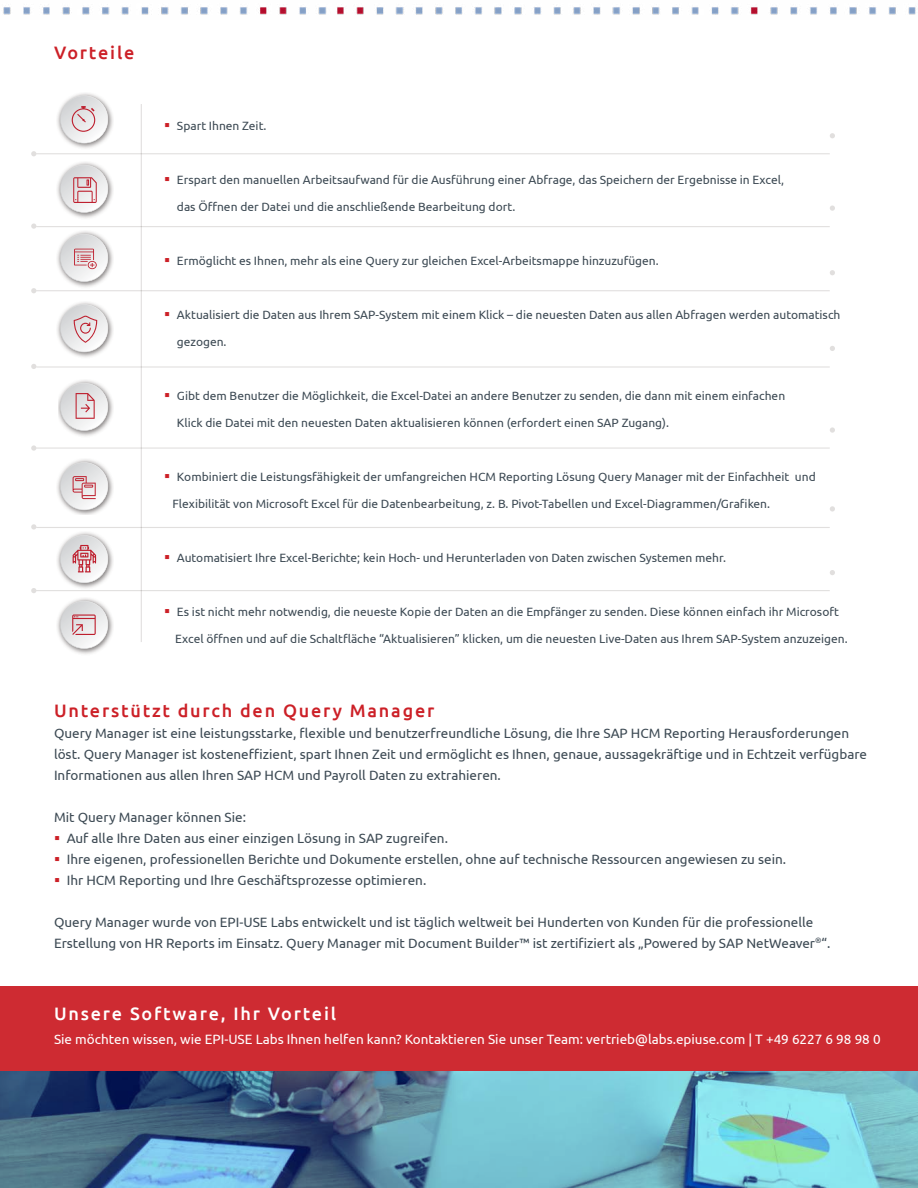
<style>
.page{position:relative;width:918px;height:1188px;background:#fff}
.page>*{position:absolute;margin:0;border:0;box-sizing:border-box;transform-origin:0 0}
.t1{font:500 18px "Ubuntu";letter-spacing:.1em;color:#cc2027}
.t2{font:500 18px "Ubuntu";letter-spacing:.1em;color:#fff}
.t3{font:13.5px/21px "Ubuntu";color:#3d4a54}
.t4{font:13.5px "Ubuntu";color:#fff}
.t5{font:12px "Ubuntu";color:#3d4a54}
.s1{color:#cc2027}
</style>
<div class="page">
<img style="left:57px;top:93px;width:56px;height:56px">
<img style="left:57px;top:162px;width:56px;height:56px">
<img style="left:57px;top:231px;width:56px;height:56px">
<img style="left:57px;top:302px;width:56px;height:56px">
<img style="left:58px;top:380px;width:55px;height:56px">
<img style="left:57px;top:459px;width:56px;height:55px">
<img style="left:57px;top:598px;width:56px;height:56px">
<img style="left:57px;top:532px;width:56px;height:57px">
<div style="left:0;top:986px;width:918px;height:85px;background:#ce2b32"></div>
<img style="left:3px;top:7px;width:913px;height:8px">
<hr style="left:141px;top:104px;width:1px;height:538px;background:#e0dedd">
<img style="left:0;top:1071px;width:918px;height:117px">
<svg style="left:60px;top:95px;width:48px;height:48px"></svg>
<svg style="left:60px;top:165px;width:48px;height:48px"></svg>
<svg style="left:60px;top:535px;width:48px;height:48px"></svg>
<svg style="left:60px;top:304px;width:48px;height:48px"></svg>
<svg style="left:60px;top:462px;width:48px;height:48px"></svg>
<svg style="left:60px;top:601px;width:48px;height:48px"></svg>
<svg style="left:60px;top:234px;width:48px;height:48px"></svg>
<svg style="left:60px;top:383px;width:48px;height:48px"></svg>
<hr style="left:36px;top:153px;width:794px;height:1px;background:#e0dedd">
<hr style="left:36px;top:226px;width:794px;height:1px;background:#e0dedd">
<hr style="left:36px;top:290px;width:794px;height:1px;background:#e0dedd">
<hr style="left:36px;top:366px;width:794px;height:2px;background:#e0dedd">
<hr style="left:36px;top:447px;width:794px;height:2px;background:#e0dedd">
<hr style="left:36px;top:527px;width:794px;height:1px;background:#e0dedd">
<hr style="left:36px;top:590px;width:794px;height:1px;background:#e0dedd">
<svg style="left:31px;top:588px;width:5px;height:5px"></svg>
<svg style="left:830px;top:570px;width:5px;height:5px"></svg>
<svg style="left:31px;top:524px;width:5px;height:6px"></svg>
<svg style="left:830px;top:506px;width:5px;height:6px"></svg>
<svg style="left:31px;top:445px;width:5px;height:6px"></svg>
<svg style="left:830px;top:427px;width:5px;height:6px"></svg>
<svg style="left:31px;top:364px;width:5px;height:5px"></svg>
<svg style="left:830px;top:346px;width:5px;height:5px"></svg>
<svg style="left:31px;top:288px;width:5px;height:5px"></svg>
<svg style="left:830px;top:270px;width:5px;height:5px"></svg>
<svg style="left:31px;top:223px;width:5px;height:6px"></svg>
<svg style="left:830px;top:205px;width:5px;height:6px"></svg>
<svg style="left:31px;top:151px;width:5px;height:5px"></svg>
<svg style="left:830px;top:133px;width:5px;height:5px"></svg>
<h1 class="t1" style="left:54px;top:41px;width:82px">Vorteile</h1>
<p class="t5" style="left:164px;top:119px;width:104px"><span class="s1">▪</span> Spart Ihnen Zeit.</p>
<p class="t5" style="left:164px;top:173px;width:621px"><span class="s1">▪</span> Erspart den manuellen Arbeitsaufwand für die Ausführung einer Abfrage, das Speichern der Ergebnisse in Excel,</p>
<p class="t5" style="left:177px;top:200px;width:340px">das Öffnen der Datei und die anschließende Bearbeitung dort.</p>
<p class="t5" style="left:164px;top:254px;width:496px"><span class="s1">▪</span> Ermöglicht es Ihnen, mehr als eine Query zur gleichen Excel-Arbeitsmappe hinzuzufügen.</p>
<p class="t5" style="left:164px;top:308px;width:678px"><span class="s1">▪</span> Aktualisiert die Daten aus Ihrem SAP-System mit einem Klick – die neuesten Daten aus allen Abfragen werden automatisch</p>
<p class="t5" style="left:177px;top:335px;width:51px">gezogen.</p>
<p class="t5" style="left:164px;top:389px;width:623px"><span class="s1">▪</span> Gibt dem Benutzer die Möglichkeit, die Excel-Datei an andere Benutzer zu senden, die dann mit einem einfachen</p>
<p class="t5" style="left:177px;top:416px;width:494px">Klick die Datei mit den neuesten Daten aktualisieren können (erfordert einen SAP Zugang).</p>
<p class="t5" style="left:164px;top:470px;width:653px"><span class="s1">▪</span> Kombiniert die Leistungsfähigkeit der umfangreichen HCM Reporting Lösung Query Manager mit der Einfachheit und</p>
<p class="t5" style="left:173px;top:497px;width:599px">Flexibilität von Microsoft Excel für die Datenbearbeitung, z. B. Pivot-Tabellen und Excel-Diagrammen/Grafiken.</p>
<p class="t5" style="left:164px;top:551px;width:563px"><span class="s1">▪</span> Automatisiert Ihre Excel-Berichte; kein Hoch- und Herunterladen von Daten zwischen Systemen mehr.</p>
<p class="t5" style="left:164px;top:605px;width:676px"><span class="s1">▪</span> Es ist nicht mehr notwendig, die neueste Kopie der Daten an die Empfänger zu senden. Diese können einfach ihr Microsoft</p>
<p class="t5" style="left:175px;top:632px;width:674px">Excel öffnen und auf die Schaltfläche “Aktualisieren” klicken, um die neuesten Live-Daten aus Ihrem SAP-System anzuzeigen.</p>
<h1 class="t1" style="left:54px;top:699px;width:382px">Unterstützt durch den Query Manager</h1>
<p class="t3" style="left:54px;top:722px;width:815px">Query Manager ist eine leistungsstarke, flexible und benutzerfreundliche Lösung, die Ihre SAP HCM Reporting Herausforderungen löst. Query Manager ist kosteneffizient, spart Ihnen Zeit und ermöglicht es Ihnen, genaue, aussagekräftige und in Echtzeit verfügbare<br>Informationen aus allen Ihren SAP HCM und Payroll Daten zu extrahieren.</p>
<p class="t3" style="left:54px;top:806px;width:194px">Mit Query Manager können Sie:</p>
<p class="t3" style="left:54px;top:827px;width:396px"><span class="s1">▪</span> Auf alle Ihre Daten aus einer einzigen Lösung in SAP zugreifen.</p>
<p class="t3" style="left:54px;top:848px;width:734px"><span class="s1">▪</span> Ihre eigenen, professionellen Berichte und Dokumente erstellen, ohne auf technische Ressourcen angewiesen zu sein.</p>
<p class="t3" style="left:54px;top:869px;width:374px"><span class="s1">▪</span> Ihr HCM Reporting und Ihre Geschäftsprozesse optimieren.</p>
<p class="t3" style="left:54px;top:911px;width:778px">Query Manager wurde von EPI-USE Labs entwickelt und ist täglich weltweit bei Hunderten von Kunden für die professionelle<br>Erstellung von HR Reports im Einsatz. Query Manager mit Document Builder™ ist zertifiziert als „Powered by SAP NetWeaver<sup>®</sup>“.</p>
<h1 class="t2" style="left:54px;top:1002px;width:284px">Unsere Software, Ihr Vorteil</h1>
<p class="t4" style="left:54px;top:1031px;width:828px">Sie möchten wissen, wie EPI-USE Labs Ihnen helfen kann? Kontaktieren Sie unser Team: vertrieb@labs.epiuse.com | T +49 6227 6 98 98 0</p>
</div>
